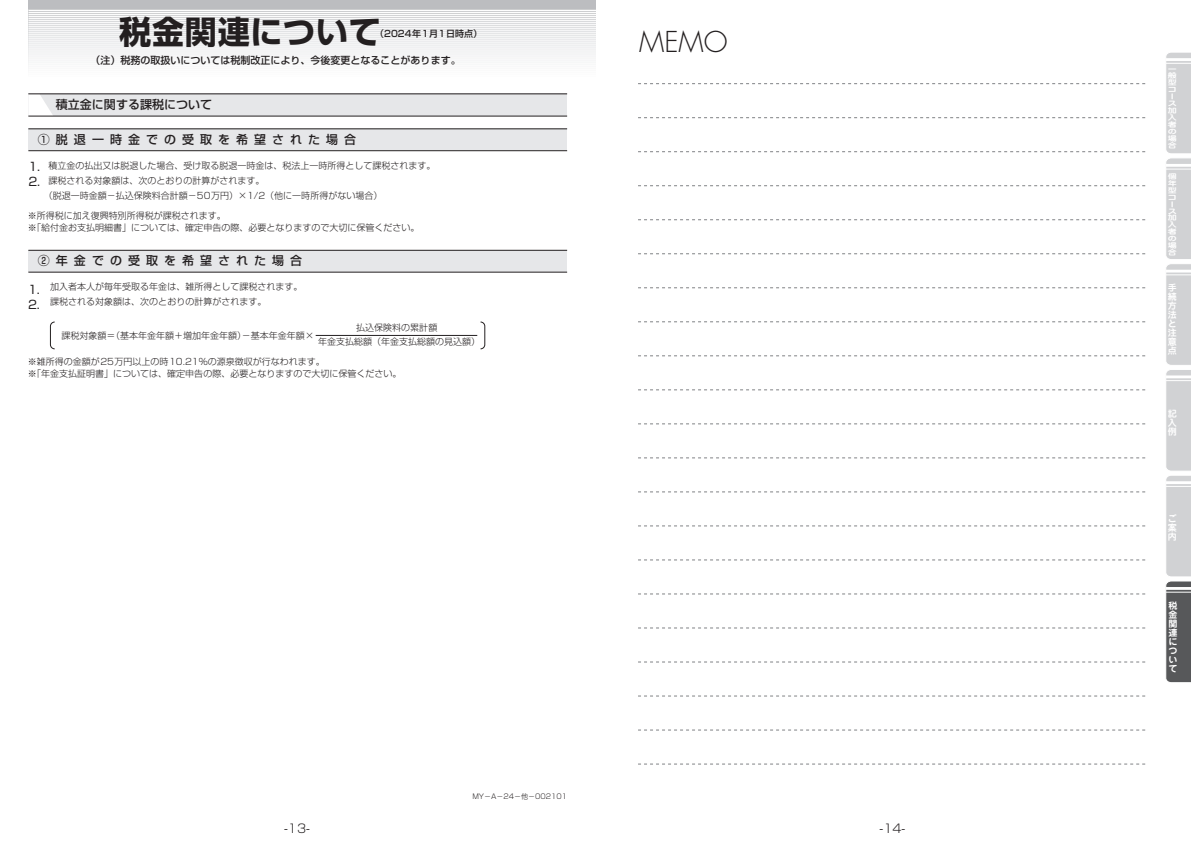
<style>
.page{position:relative;width:1191px;height:842px;background:#fff}
.page>*{position:absolute;margin:0;border:0;box-sizing:border-box;transform-origin:0 0}
.t1{font:700 32px "Shin Go Pro";letter-spacing:.025em;color:#231f20}
.t2{font:300 28px "Futura Std";color:#231f20}
.t3{font:500 12px "Shin Go Pro";letter-spacing:.5em;color:#231f20}
.t4{font:500 12px "Shin Go Pro";color:#231f20}
.t5{font:300 12px "Shin Go Pro";color:#231f20}
.t6{font:11.7px/15px "Shin Go Pro";color:#231f20}
.t7{font:500 10px "Shin Go Pro";color:#231f20}
.t8{font:300 9px/12px "Shin Go Pro";color:#231f20}
.t9{font:700 9px/9px "Jun 501 Pro";color:#fff;text-align:justify}
.t10{font:500 9px "Shin Go Pro";letter-spacing:.03em;color:#231f20}
.t11{font:300 7px "Shin Go Pro";color:#231f20}
.t12{font:700 6.9px/6.9px "Jun 501 Pro";color:#fff;scale:1.3 1}
</style>
<div class="page">
<svg style="left:28px;top:9px;width:567px;height:56px"></svg>
<hr style="left:29px;top:64px;width:567px;height:1px;background:#fff">
<hr style="left:29px;top:62px;width:567px;height:1px;background:#fff">
<hr style="left:29px;top:60px;width:567px;height:1px;background:#fff">
<hr style="left:29px;top:58px;width:567px;height:1px;background:#fff">
<hr style="left:29px;top:56px;width:567px;height:1px;background:#fff">
<hr style="left:29px;top:54px;width:567px;height:1px;background:#fff">
<hr style="left:29px;top:52px;width:567px;height:1px;background:#fff">
<hr style="left:29px;top:50px;width:567px;height:1px;background:#fff">
<hr style="left:29px;top:48px;width:567px;height:1px;background:#fff">
<hr style="left:29px;top:46px;width:567px;height:1px;background:#fff">
<hr style="left:29px;top:44px;width:567px;height:1px;background:#fff">
<hr style="left:29px;top:42px;width:567px;height:1px;background:#fff">
<hr style="left:29px;top:40px;width:567px;height:1px;background:#fff">
<hr style="left:29px;top:38px;width:567px;height:1px;background:#fff">
<hr style="left:29px;top:36px;width:567px;height:1px;background:#fff">
<hr style="left:29px;top:34px;width:567px;height:1px;background:#fff">
<hr style="left:29px;top:32px;width:567px;height:1px;background:#fff">
<hr style="left:29px;top:30px;width:567px;height:1px;background:#fff">
<hr style="left:29px;top:28px;width:567px;height:1px;background:#fff">
<hr style="left:29px;top:26px;width:567px;height:1px;background:#fff">
<hr style="left:29px;top:24px;width:567px;height:1px;background:#fff">
<hr style="left:29px;top:22px;width:567px;height:1px;background:#fff">
<hr style="left:29px;top:20px;width:567px;height:1px;background:#fff">
<hr style="left:29px;top:18px;width:567px;height:1px;background:#fff">
<hr style="left:29px;top:16px;width:567px;height:1px;background:#fff">
<hr style="left:29px;top:14px;width:567px;height:1px;background:#fff">
<hr style="left:29px;top:12px;width:567px;height:1px;background:#fff">
<hr style="left:29px;top:10px;width:567px;height:1px;background:#fff">
<div style="left:28px;top:0;width:567px;height:9px;background:#bcbdc0"></div>
<div style="left:28px;top:128px;width:539px;height:22px;background:#e6e7e9"></div>
<div style="left:28px;top:250px;width:539px;height:22px;background:#e6e7e9"></div>
<div style="left:28px;top:94px;width:539px;height:22px;background:#e6e7e9"></div>
<svg style="left:28px;top:94px;width:26px;height:22px"></svg>
<hr style="left:28px;top:93px;width:539px;height:1px;background:#231f20">
<hr style="left:28px;top:116px;width:539px;height:1px;background:#231f20">
<hr style="left:28px;top:128px;width:539px;height:1px;background:#231f20">
<hr style="left:28px;top:150px;width:539px;height:1px;background:#231f20">
<hr style="left:316px;top:335px;width:161px;height:1px;background:#231f20">
<svg style="left:50px;top:322px;width:5px;height:27px"></svg>
<svg style="left:480px;top:322px;width:5px;height:27px"></svg>
<hr style="left:28px;top:250px;width:539px;height:1px;background:#231f20">
<hr style="left:28px;top:272px;width:539px;height:1px;background:#231f20">
<svg style="left:638px;top:117px;width:508px;height:1px"></svg>
<svg style="left:638px;top:151px;width:508px;height:1px"></svg>
<svg style="left:638px;top:83px;width:508px;height:1px"></svg>
<svg style="left:638px;top:185px;width:508px;height:1px"></svg>
<svg style="left:638px;top:219px;width:508px;height:1px"></svg>
<svg style="left:638px;top:253px;width:508px;height:1px"></svg>
<svg style="left:638px;top:287px;width:508px;height:1px"></svg>
<svg style="left:638px;top:321px;width:508px;height:1px"></svg>
<svg style="left:638px;top:355px;width:508px;height:1px"></svg>
<svg style="left:638px;top:389px;width:508px;height:1px"></svg>
<svg style="left:638px;top:423px;width:508px;height:1px"></svg>
<svg style="left:638px;top:457px;width:508px;height:1px"></svg>
<svg style="left:638px;top:491px;width:508px;height:1px"></svg>
<svg style="left:638px;top:525px;width:508px;height:1px"></svg>
<svg style="left:638px;top:559px;width:508px;height:1px"></svg>
<svg style="left:638px;top:593px;width:508px;height:1px"></svg>
<svg style="left:638px;top:627px;width:508px;height:1px"></svg>
<svg style="left:638px;top:661px;width:508px;height:1px"></svg>
<svg style="left:638px;top:695px;width:508px;height:1px"></svg>
<svg style="left:638px;top:729px;width:508px;height:1px"></svg>
<svg style="left:638px;top:763px;width:508px;height:1px"></svg>
<svg style="left:1165px;top:52px;width:26px;height:631px;background:#c6c7c9"></svg>
<h1 class="t1" style="left:119px;top:6px;width:263px">税金関連について</h1>
<p class="t10" style="left:375px;top:26px;width:108px">（2024年1月1日時点）</p>
<p class="t7" style="left:91px;top:52px;width:371px">（注）税務の取扱いについては税制改正により、今後変更となることがあります。</p>
<h3 class="t4" style="left:56px;top:95px;width:158px">積立金に関する課税について</h3>
<h3 class="t3" style="left:38px;top:130px;width:319px">①脱退一時金での受取を希望された場合</h3>
<p class="t6" style="left:28px;top:158px;width:13px">1.<br>2.</p>
<p class="t8" style="left:48px;top:158px;width:389px">積立金の払出又は脱退した場合、受け取る脱退一時金は、税法上一時所得として課税されます。</p>
<p class="t8" style="left:48px;top:173px;width:218px">課税される対象額は、次のとおりの計算がされます。</p>
<p class="t8" style="left:44px;top:188px;width:340px">（脱退一時金額－払込保険料合計額－50万円）×1/2（他に一時所得がない場合）</p>
<p class="t8" style="left:28px;top:208px;width:393px">※所得税に加え復興特別所得税が課税されます。<br>※「給付金お支払明細書」については、確定申告の際、必要となりますので大切に保管ください。</p>
<h3 class="t3" style="left:38px;top:251px;width:265px">②年金での受取を希望された場合</h3>
<p class="t6" style="left:28px;top:280px;width:13px">1.<br>2.</p>
<p class="t8" style="left:50px;top:278px;width:253px;line-height:15px">加入者本人が毎年受取る年金は、雑所得として課税されます。課税される対象額は、次のとおりの計算がされます。</p>
<p class="t8" style="left:62px;top:329px;width:254px">課税対象額＝（基本年金年額＋増加年金年額）－基本年金年額×</p>
<p class="t8" style="left:318px;top:320px;width:163px;line-height:14px;text-align:center">払込保険料の累計額<br>年金支払総額（年金支払総額の見込額）</p>
<p class="t8" style="left:28px;top:355px;width:375px">※雑所得の金額が25万円以上の時10.21％の源泉徴収が行なわれます。<br>※「年金支払証明書」については、確定申告の際、必要となりますので大切に保管ください。</p>
<h2 class="t2" style="left:639px;top:24px;width:90px">MEMO</h2>
<p class="t11" style="left:472px;top:791px;width:96px">MY－A－24－他－002101</p>
<h3 class="t5" style="left:284px;top:819px;width:27px">-13-</h3>
<h3 class="t5" style="left:879px;top:819px;width:27px">-14-</h3>
<p class="t12" style="left:1167px;top:65px;width:8px">一般型コース加入者の場合</p>
<p class="t12" style="left:1167px;top:172px;width:8px">個年型コース加入者の場合</p>
<p class="t9" style="left:1167px;top:282px;width:10px">手続方法と注意点</p>
<p class="t9" style="left:1167px;top:408px;width:10px">記入例</p>
<p class="t9" style="left:1167px;top:513px;width:10px">ご案内</p>
<p class="t9" style="left:1168px;top:600px;width:10px">税金関連について</p>
</div>
